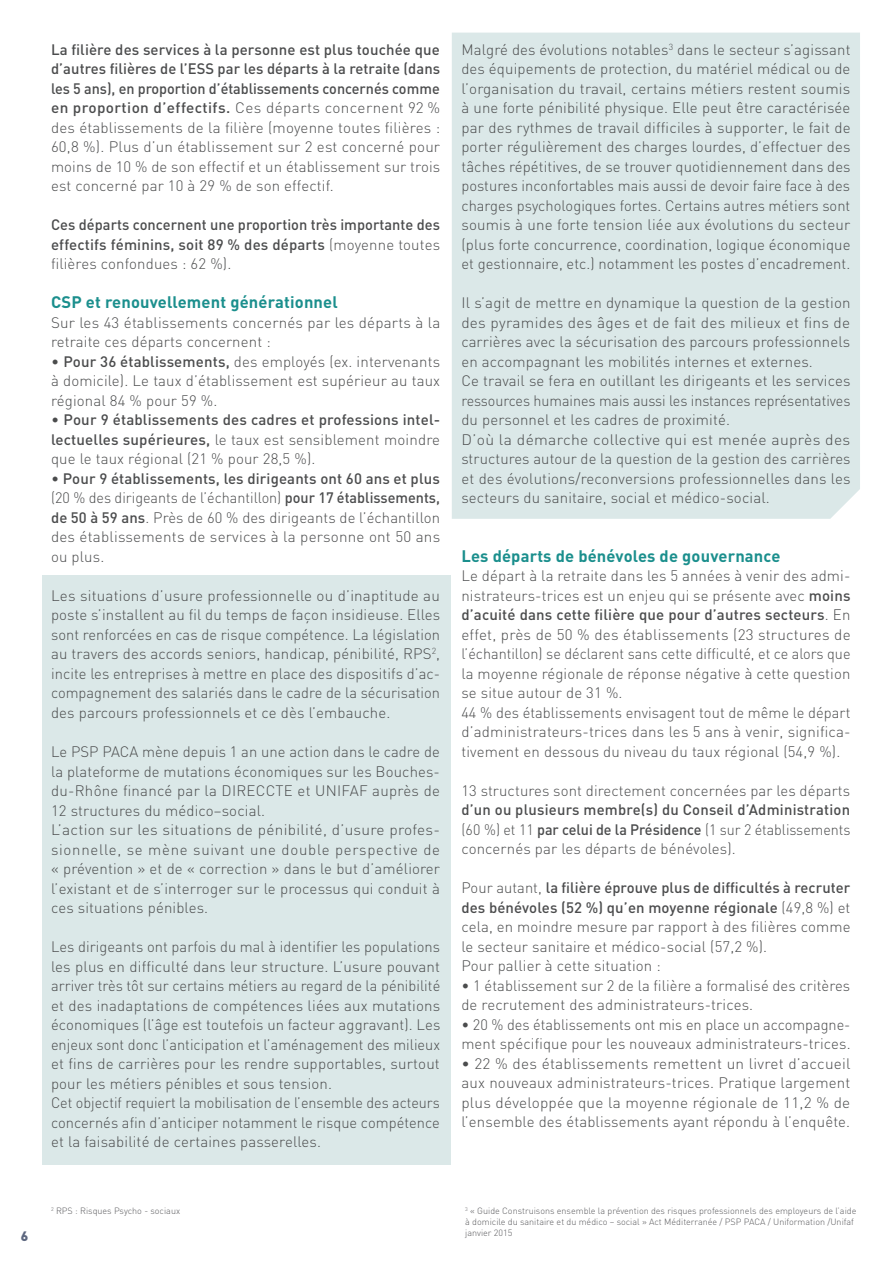
<style>
.page{position:relative;width:893px;height:1263px;background:#fff}
.page>*{position:absolute;margin:0;border:0;box-sizing:border-box;transform-origin:0 0}
.t1{font:700 16.5px "DIN";letter-spacing:.01em;color:#1b8f8d}
.t2{font:300 15px/19.5px "DIN";letter-spacing:.01em;color:#4b4c4d;text-align:justify}
.t3{font:500 15px/19.5px "DIN";letter-spacing:.01em;color:#4b4c4d;text-align:justify}
.t4{font:300 15px/19.5px "DIN";letter-spacing:.01em;color:#4b4c4d;text-align:justify;scale:1.05 1}
.t5{font:300 15px/19.5px "DIN";letter-spacing:.01em;color:#4b4c4d;text-align:justify;scale:.96 1}
.t6{font:900 13.5px "DIN";color:#5d677f}
.NOTE_BAS_DE_PAGE{font:300 9px/10.8px "DIN";color:#5a5a5d}
.s1{font-weight:500}
.s2{font-weight:300}
</style>
<div class="page">
<div style="left:43px;top:575px;width:408px;height:590px;background:#dbe8e8"></div>
<div style="left:452px;top:33px;width:408px;height:486px;background:#dbe8e8"></div>
<p class="t6" style="left:21px;top:1227px;width:9px">6</p>
<p class="t2" style="left:51px;top:40px;width:391px"><span class="s1">La filière des services à la personne est plus touchée que d’autres filières de l’ESS par les départs à la retraite (dans les 5 ans), en proportion d’établissements concernés comme en proportion d’effectifs.</span> Ces départs concernent 92 % des établissements de la filière (moyenne toutes filières :<br>60,8 %). Plus d’un établissement sur 2 est concerné pour moins de 10 % de son effectif et un établissement sur trois est concerné par 10 à 29 % de son effectif.</p>
<p class="t3" style="left:51px;top:215px;width:391px">Ces départs concernent une proportion très importante des effectifs féminins, soit 89 % des départs <span class="s2">(moyenne toutes filières confondues : 62 %).</span></p>
<p class="t1" style="left:51px;top:292px;width:288px">CSP et renouvellement générationnel</p>
<p class="t2" style="left:51px;top:313px;width:391px">Sur les 43 établissements concernés par les départs à la retraite ces départs concernent :</p>
<p class="t2" style="left:51px;top:352px;width:391px">• <span class="s1">Pour 36 établissements,</span> des employés (ex. intervenants à domicile). Le taux d’établissement est supérieur au taux régional 84 % pour 59 %.</p>
<p class="t3" style="left:51px;top:410px;width:391px"><span class="s2">•</span> Pour 9 établissements des cadres et professions intel&shy;lectuelles supérieures, <span class="s2">le taux est sensiblement moindre que le taux régional (21 % pour 28,5 %).</span></p>
<p class="t2" style="left:51px;top:469px;width:391px">• <span class="s1">Pour 9 établissements, les dirigeants ont 60 ans et plus </span>(20 % des dirigeants de l’échantillon) <span class="s1">pour 17 établissements, de 50 à 59 ans</span>. Près de 60 % des dirigeants de l’échantillon des établissements de services à la personne ont 50 ans ou plus.</p>
<p class="t2" style="left:51px;top:586px;width:391px">Les situations d’usure professionnelle ou d’inaptitude au poste s’installent au fil du temps de façon insidieuse. Elles sont renforcées en cas de risque compétence. La législation au travers des accords seniors, handicap, pénibilité, RPS<sup>2</sup>, incite les entreprises à mettre en place des dispositifs d’ac&shy;compagnement des salariés dans le cadre de la sécurisation des parcours professionnels et ce dès l’embauche.</p>
<p class="t2" style="left:51px;top:742px;width:390px">Le PSP PACA mène depuis 1 an une action dans le cadre de la plateforme de mutations économiques sur les Bouches&shy;du-Rhône financé par la DIRECCTE et UNIFAF auprès de 12 structures du médico–social.</p>
<p class="t2" style="left:51px;top:820px;width:391px">L’action sur les situations de pénibilité, d’usure profes&shy;sionnelle, se mène suivant une double perspective de « prévention » et de « correction » dans le but d’améliorer l’existant et de s’interroger sur le processus qui conduit à ces situations pénibles.</p>
<p class="t2" style="left:51px;top:937px;width:391px">Les dirigeants ont parfois du mal à identifier les populations les plus en difficulté dans leur structure. L’usure pouvant arriver très tôt sur certains métiers au regard de la pénibilité et des inadaptations de compétences liées aux mutations économiques (l’âge est toutefois un facteur aggravant). Les enjeux sont donc l’anticipation et l’aménagement des milieux et fins de carrières pour les rendre supportables, surtout pour les métiers pénibles et sous tension.</p>
<p class="t5" style="left:51px;top:1093px;width:407px">Cet objectif requiert la mobilisation de l’ensemble des acteurs concernés afin d’anticiper notamment le risque compétence et la faisabilité de certaines passerelles.</p>
<p class="t2" style="left:461px;top:39px;width:391px">Malgré des évolutions notables<sup>3</sup> dans le secteur s’agissant des équipements de protection, du matériel médical ou de l’organisation du travail, certains métiers restent soumis à une forte pénibilité physique. Elle peut être caractérisée par des rythmes de travail difficiles à supporter, le fait de porter régulièrement des charges lourdes, d’effectuer des tâches répétitives, de se trouver quotidiennement dans des postures inconfortables mais aussi de devoir faire face à des charges psychologiques fortes. Certains autres métiers sont soumis à une forte tension liée aux évolutions du secteur (plus forte concurrence, coordination, logique économique et gestionnaire, etc.) notamment les postes d’encadrement.</p>
<p class="t2" style="left:461px;top:293px;width:391px">Il s’agit de mettre en dynamique la question de la gestion des pyramides des âges et de fait des milieux et fins de carrières avec la sécurisation des parcours professionnels en accompagnant les mobilités internes et externes.</p>
<p class="t2" style="left:461px;top:371px;width:391px">Ce travail se fera en outillant les dirigeants et les services ressources humaines mais aussi les instances représentatives du personnel et les cadres de proximité.</p>
<p class="t4" style="left:461px;top:429px;width:372px">D’où la démarche collective qui est menée auprès des structures autour de la question de la gestion des carrières et des évolutions/reconversions professionnelles dans les secteurs du sanitaire, social et médico-social.</p>
<p class="t1" style="left:461px;top:545px;width:321px">Les départs de bénévoles de gouvernance</p>
<p class="t2" style="left:461px;top:566px;width:391px">Le départ à la retraite dans les 5 années à venir des admi&shy;nistrateurs-trices est un enjeu qui se présente avec <span class="s1">moins d’acuité dans cette filière que pour d’autres secteurs</span>. En effet, près de 50 % des établissements (23 structures de l’échantillon) se déclarent sans cette difficulté, et ce alors que la moyenne régionale de réponse négative à cette question se situe autour de 31 %.</p>
<p class="t2" style="left:461px;top:702px;width:391px">44 % des établissements envisagent tout de même le départ d’administrateurs-trices dans les 5 ans à venir, significa&shy;tivement en dessous du niveau du taux régional (54,9 %).</p>
<p class="t2" style="left:461px;top:780px;width:391px">13 structures sont directement concernées par les départs <span class="s1">d’un ou plusieurs membre(s) du Conseil d’Administration </span>(60 %) et 11 <span class="s1">par celui de la Présidence</span> (1 sur 2 établissements concernés par les départs de bénévoles).</p>
<p class="t2" style="left:461px;top:878px;width:391px">Pour autant, <span class="s1">la filière éprouve plus de difficultés à recruter des bénévoles (52 %) qu’en moyenne régionale</span> (49,8 %) et cela, en moindre mesure par rapport à des filières comme le secteur sanitaire et médico-social (57,2 %).</p>
<p class="t2" style="left:461px;top:956px;width:201px">Pour pallier à cette situation :</p>
<p class="t2" style="left:461px;top:975px;width:390px">• 1 établissement sur 2 de la filière a formalisé des critères de recrutement des administrateurs-trices.</p>
<p class="t2" style="left:461px;top:1014px;width:391px">• 20 % des établissements ont mis en place un accompagne&shy;ment spécifique pour les nouveaux administrateurs-trices.</p>
<p class="t2" style="left:461px;top:1053px;width:391px">• 22 % des établissements remettent un livret d’accueil aux nouveaux administrateurs-trices. Pratique largement plus développée que la moyenne régionale de 11,2 % de l’ensemble des établissements ayant répondu à l’enquête.</p>
<p class="NOTE_BAS_DE_PAGE" style="left:51px;top:1205px;width:131px"><sup>2</sup> RPS : Risques Psycho - sociaux</p>
<p class="NOTE_BAS_DE_PAGE" style="left:465px;top:1205px;width:393px"><sup>3</sup> « Guide Construisons ensemble la prévention des risques professionnels des employeurs de l’aide à domicile du sanitaire et du médico – social » Act Méditerranée / PSP PACA / Uniformation /Unifaf janvier 2015</p>
</div>
